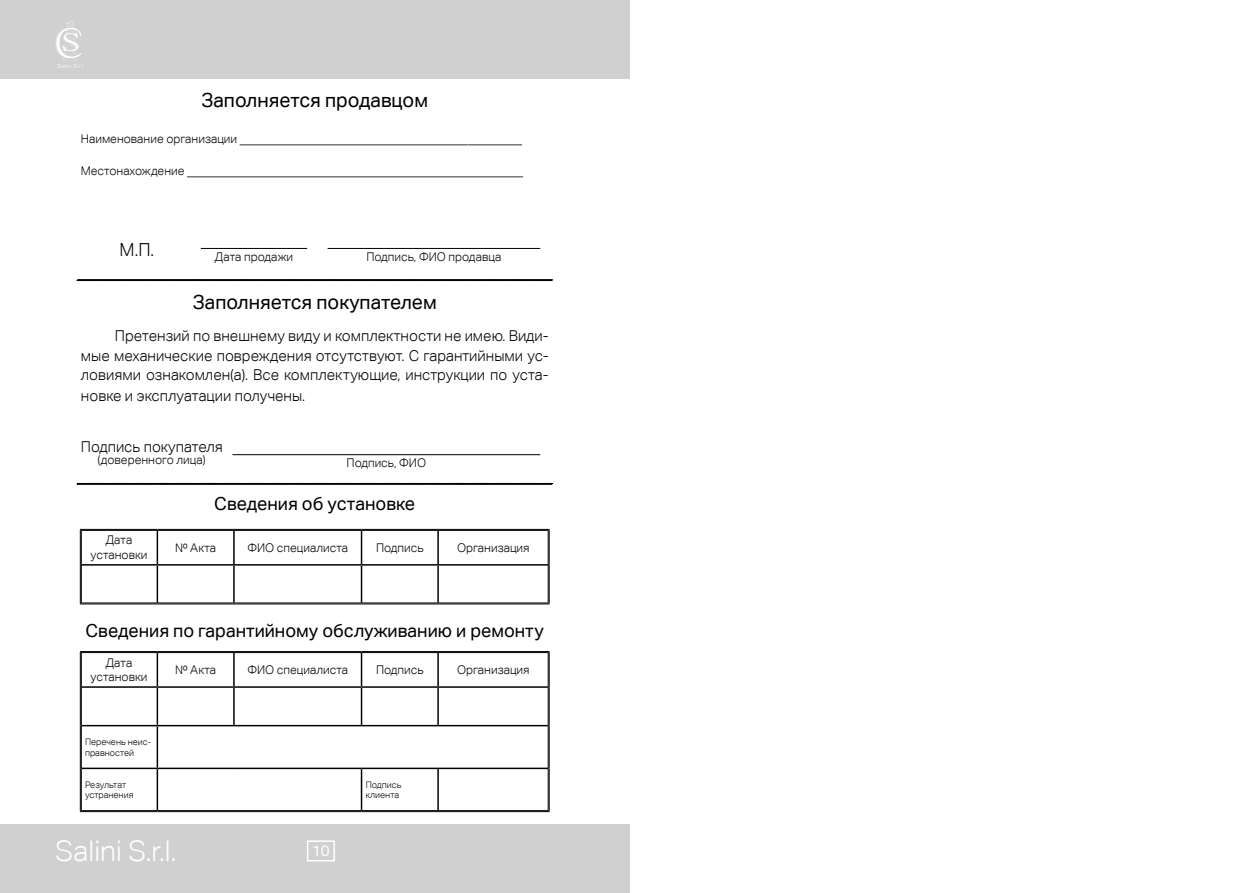
<style>
.page{position:relative;width:1259px;height:893px;background:#fff}
.page>*{position:absolute;margin:0;border:0;box-sizing:border-box;transform-origin:0 0}
.t1{font:300 28.5px "Aktiv Grotesk Corp";color:#fff}
.Подзаголовок_для_гар{font:19.5px "Aktiv Grotesk Corp";color:#000}
.Подзаголовок_для_гар-2{font:18px "Aktiv Grotesk Corp";color:#000}
.Тект_в_таблице_новый{font:300 18px "Aktiv Grotesk Corp";color:#000}
.Тест_с_красной_строк{font:300 15px/19.5px "Aktiv Grotesk Corp";color:#000;text-align:justify}
.Нумерация_страниц{font:15px "Aktiv Grotesk Corp";color:#fff}
.Тект_в_таблице_новый-2{font:300 12px/14.4px "Aktiv Grotesk Corp";color:#000;text-align:center}
.Тест_с_красной_строк-2{font:300 12px "Aktiv Grotesk Corp";color:#000}
.Тект_в_таблице_новый-3{font:300 9px/10.8px "Aktiv Grotesk Corp";color:#000}
</style>
<div class="page">
<div style="left:0;top:0;width:629px;height:79px;background:#d0d0d0"></div>
<div style="left:0;top:824px;width:629px;height:69px;background:#d0d0d0"></div>
<div style="left:307px;top:840px;width:28px;height:21px;border:2px solid #fff"></div>
<img style="left:55px;top:21px;width:28px;height:46px">
<hr style="left:327px;top:248px;width:213px;height:1px;background:#000">
<hr style="left:201px;top:248px;width:106px;height:1px;background:#000">
<hr style="left:232px;top:454px;width:308px;height:1px;background:#000">
<hr style="left:157px;top:531px;width:1px;height:33px;background:#000">
<hr style="left:233px;top:531px;width:2px;height:33px;background:#000">
<hr style="left:361px;top:531px;width:1px;height:33px;background:#000">
<hr style="left:437px;top:531px;width:2px;height:33px;background:#000">
<hr style="left:82px;top:564px;width:75px;height:2px;background:#000">
<hr style="left:157px;top:564px;width:77px;height:2px;background:#000">
<hr style="left:157px;top:566px;width:1px;height:37px;background:#000">
<hr style="left:234px;top:564px;width:127px;height:2px;background:#000">
<hr style="left:233px;top:566px;width:2px;height:37px;background:#000">
<hr style="left:361px;top:564px;width:77px;height:2px;background:#000">
<hr style="left:361px;top:566px;width:1px;height:37px;background:#000">
<hr style="left:438px;top:564px;width:110px;height:2px;background:#000">
<hr style="left:437px;top:566px;width:2px;height:37px;background:#000">
<hr style="left:80px;top:529px;width:77px;height:1px;background:#000">
<hr style="left:81px;top:530px;width:76px;height:1px;background:#000">
<hr style="left:80px;top:530px;width:1px;height:35px;background:#000">
<hr style="left:81px;top:531px;width:1px;height:34px;background:#000">
<hr style="left:157px;top:529px;width:77px;height:1px;background:#000">
<hr style="left:157px;top:530px;width:77px;height:1px;background:#000">
<hr style="left:234px;top:529px;width:127px;height:1px;background:#000">
<hr style="left:234px;top:530px;width:127px;height:1px;background:#000">
<hr style="left:361px;top:529px;width:77px;height:1px;background:#000">
<hr style="left:361px;top:530px;width:77px;height:1px;background:#000">
<hr style="left:438px;top:529px;width:111px;height:1px;background:#000">
<hr style="left:438px;top:530px;width:110px;height:1px;background:#000">
<hr style="left:548px;top:531px;width:1px;height:34px;background:#000">
<hr style="left:549px;top:530px;width:1px;height:35px;background:#000">
<hr style="left:80px;top:565px;width:1px;height:39px;background:#000">
<hr style="left:81px;top:565px;width:1px;height:38px;background:#000">
<hr style="left:548px;top:565px;width:1px;height:38px;background:#000">
<hr style="left:549px;top:565px;width:1px;height:39px;background:#000">
<hr style="left:81px;top:603px;width:76px;height:1px;background:#000">
<hr style="left:80px;top:604px;width:77px;height:1px;background:#000">
<hr style="left:157px;top:603px;width:77px;height:1px;background:#000">
<hr style="left:157px;top:604px;width:77px;height:1px;background:#000">
<hr style="left:234px;top:603px;width:127px;height:1px;background:#000">
<hr style="left:234px;top:604px;width:127px;height:1px;background:#000">
<hr style="left:361px;top:603px;width:77px;height:1px;background:#000">
<hr style="left:361px;top:604px;width:77px;height:1px;background:#000">
<hr style="left:438px;top:603px;width:110px;height:1px;background:#000">
<hr style="left:438px;top:604px;width:111px;height:1px;background:#000">
<hr style="left:157px;top:653px;width:1px;height:33px;background:#000">
<hr style="left:233px;top:653px;width:2px;height:33px;background:#000">
<hr style="left:361px;top:653px;width:1px;height:33px;background:#000">
<hr style="left:437px;top:653px;width:2px;height:33px;background:#000">
<hr style="left:82px;top:686px;width:75px;height:2px;background:#000">
<hr style="left:157px;top:686px;width:77px;height:2px;background:#000">
<hr style="left:157px;top:688px;width:1px;height:37px;background:#000">
<hr style="left:234px;top:686px;width:127px;height:2px;background:#000">
<hr style="left:233px;top:688px;width:2px;height:37px;background:#000">
<hr style="left:361px;top:686px;width:77px;height:2px;background:#000">
<hr style="left:361px;top:688px;width:1px;height:37px;background:#000">
<hr style="left:438px;top:686px;width:110px;height:2px;background:#000">
<hr style="left:437px;top:688px;width:2px;height:37px;background:#000">
<hr style="left:82px;top:725px;width:75px;height:1px;background:#000">
<hr style="left:157px;top:725px;width:77px;height:1px;background:#000">
<hr style="left:157px;top:726px;width:1px;height:42px;background:#000">
<hr style="left:234px;top:725px;width:127px;height:1px;background:#000">
<hr style="left:361px;top:725px;width:77px;height:1px;background:#000">
<hr style="left:438px;top:725px;width:110px;height:1px;background:#000">
<hr style="left:82px;top:768px;width:75px;height:1px;background:#000">
<hr style="left:157px;top:768px;width:77px;height:1px;background:#000">
<hr style="left:157px;top:769px;width:1px;height:41px;background:#000">
<hr style="left:234px;top:768px;width:127px;height:1px;background:#000">
<hr style="left:361px;top:768px;width:77px;height:1px;background:#000">
<hr style="left:361px;top:769px;width:1px;height:41px;background:#000">
<hr style="left:438px;top:768px;width:110px;height:1px;background:#000">
<hr style="left:437px;top:769px;width:2px;height:41px;background:#000">
<hr style="left:80px;top:651px;width:77px;height:1px;background:#000">
<hr style="left:81px;top:652px;width:76px;height:1px;background:#000">
<hr style="left:80px;top:652px;width:1px;height:35px;background:#000">
<hr style="left:81px;top:653px;width:1px;height:34px;background:#000">
<hr style="left:157px;top:651px;width:77px;height:1px;background:#000">
<hr style="left:157px;top:652px;width:77px;height:1px;background:#000">
<hr style="left:234px;top:651px;width:127px;height:1px;background:#000">
<hr style="left:234px;top:652px;width:127px;height:1px;background:#000">
<hr style="left:361px;top:651px;width:77px;height:1px;background:#000">
<hr style="left:361px;top:652px;width:77px;height:1px;background:#000">
<hr style="left:438px;top:651px;width:111px;height:1px;background:#000">
<hr style="left:438px;top:652px;width:110px;height:1px;background:#000">
<hr style="left:548px;top:653px;width:1px;height:34px;background:#000">
<hr style="left:549px;top:652px;width:1px;height:35px;background:#000">
<hr style="left:80px;top:687px;width:1px;height:39px;background:#000">
<hr style="left:81px;top:687px;width:1px;height:39px;background:#000">
<hr style="left:548px;top:687px;width:1px;height:39px;background:#000">
<hr style="left:549px;top:687px;width:1px;height:39px;background:#000">
<hr style="left:80px;top:726px;width:1px;height:42px;background:#000">
<hr style="left:81px;top:726px;width:1px;height:42px;background:#000">
<hr style="left:548px;top:726px;width:1px;height:42px;background:#000">
<hr style="left:549px;top:726px;width:1px;height:42px;background:#000">
<hr style="left:80px;top:768px;width:1px;height:43px;background:#000">
<hr style="left:81px;top:768px;width:1px;height:42px;background:#000">
<hr style="left:548px;top:768px;width:1px;height:42px;background:#000">
<hr style="left:549px;top:768px;width:1px;height:43px;background:#000">
<hr style="left:81px;top:810px;width:76px;height:1px;background:#000">
<hr style="left:80px;top:811px;width:77px;height:1px;background:#000">
<hr style="left:157px;top:810px;width:77px;height:1px;background:#000">
<hr style="left:157px;top:811px;width:77px;height:1px;background:#000">
<hr style="left:234px;top:810px;width:127px;height:1px;background:#000">
<hr style="left:234px;top:811px;width:127px;height:1px;background:#000">
<hr style="left:361px;top:810px;width:77px;height:1px;background:#000">
<hr style="left:361px;top:811px;width:77px;height:1px;background:#000">
<hr style="left:438px;top:810px;width:110px;height:1px;background:#000">
<hr style="left:438px;top:811px;width:111px;height:1px;background:#000">
<svg style="left:76px;top:279px;width:477px;height:2px"></svg>
<svg style="left:76px;top:483px;width:477px;height:2px"></svg>
<p class="Подзаголовок_для_гар" style="left:201px;top:89px;width:228px">Заполняется продавцом</p>
<p class="Тект_в_таблице_новый-2" style="left:81px;top:132px;width:443px">Наименование организации _______________________________________________</p>
<p class="Тект_в_таблице_новый-2" style="left:81px;top:163px;width:444px">Местонахождение ________________________________________________________</p>
<p class="Тект_в_таблице_новый" style="left:120px;top:239px;width:36px">М.П.</p>
<p class="Тект_в_таблице_новый-2" style="left:215px;top:249px;width:80px">Дата продажи</p>
<p class="Тект_в_таблице_новый-2" style="left:366px;top:249px;width:137px">Подпись, ФИО продавца</p>
<p class="Подзаголовок_для_гар" style="left:193px;top:290px;width:245px">Заполняется покупателем</p>
<p class="Тест_с_красной_строк" style="left:81px;top:326px;width:469px;text-indent:34px">Претензий по внешнему виду и комплектности не имею. Види&shy;мые механические повреждения отсутствуют. С гарантийными ус&shy;ловиями ознакомлен(а). Все комплектующие, инструкции по уста-</p>
<p class="Тест_с_красной_строк" style="left:81px;top:386px;width:226px">новке и эксплуатации получены.</p>
<p class="Тест_с_красной_строк" style="left:81px;top:437px;width:143px">Подпись покупателя</p>
<p class="Тест_с_красной_строк-2" style="left:97px;top:453px;width:110px">(доверенного лица)</p>
<p class="Тект_в_таблице_новый-2" style="left:347px;top:455px;width:81px">Подпись, ФИО</p>
<p class="Подзаголовок_для_гар-2" style="left:214px;top:493px;width:202px">Сведения об установке</p>
<p class="Тект_в_таблице_новый-2" style="left:91px;top:533px;width:58px">Дата установки</p>
<p class="Тект_в_таблице_новый-2" style="left:175px;top:540px;width:43px">№ Акта</p>
<p class="Тект_в_таблице_новый-2" style="left:247px;top:540px;width:102px">ФИО специалиста</p>
<p class="Тект_в_таблице_новый-2" style="left:376px;top:540px;width:49px">Подпись</p>
<p class="Тект_в_таблице_новый-2" style="left:457px;top:540px;width:74px">Организация</p>
<p class="Подзаголовок_для_гар-2" style="left:85px;top:620px;width:460px">Сведения по гарантийному обслуживанию и ремонту</p>
<p class="Тект_в_таблице_новый-2" style="left:91px;top:655px;width:58px">Дата установки</p>
<p class="Тект_в_таблице_новый-2" style="left:175px;top:662px;width:43px">№ Акта</p>
<p class="Тект_в_таблице_новый-2" style="left:247px;top:662px;width:102px">ФИО специалиста</p>
<p class="Тект_в_таблице_новый-2" style="left:376px;top:662px;width:49px">Подпись</p>
<p class="Тект_в_таблице_новый-2" style="left:457px;top:662px;width:74px">Организация</p>
<p class="Тект_в_таблице_новый-3" style="left:85px;top:736px;width:68px">Перечень неис&shy;правностей</p>
<p class="Тект_в_таблице_новый-3" style="left:85px;top:779px;width:50px">Результат устранения</p>
<p class="Тект_в_таблице_новый-3" style="left:366px;top:779px;width:37px">Подпись клиента</p>
<p class="t1" style="left:55px;top:835px;width:123px">Salini S.r.l.</p>
<p class="Нумерация_страниц" style="left:312px;top:842px;width:19px">10</p>
</div>
